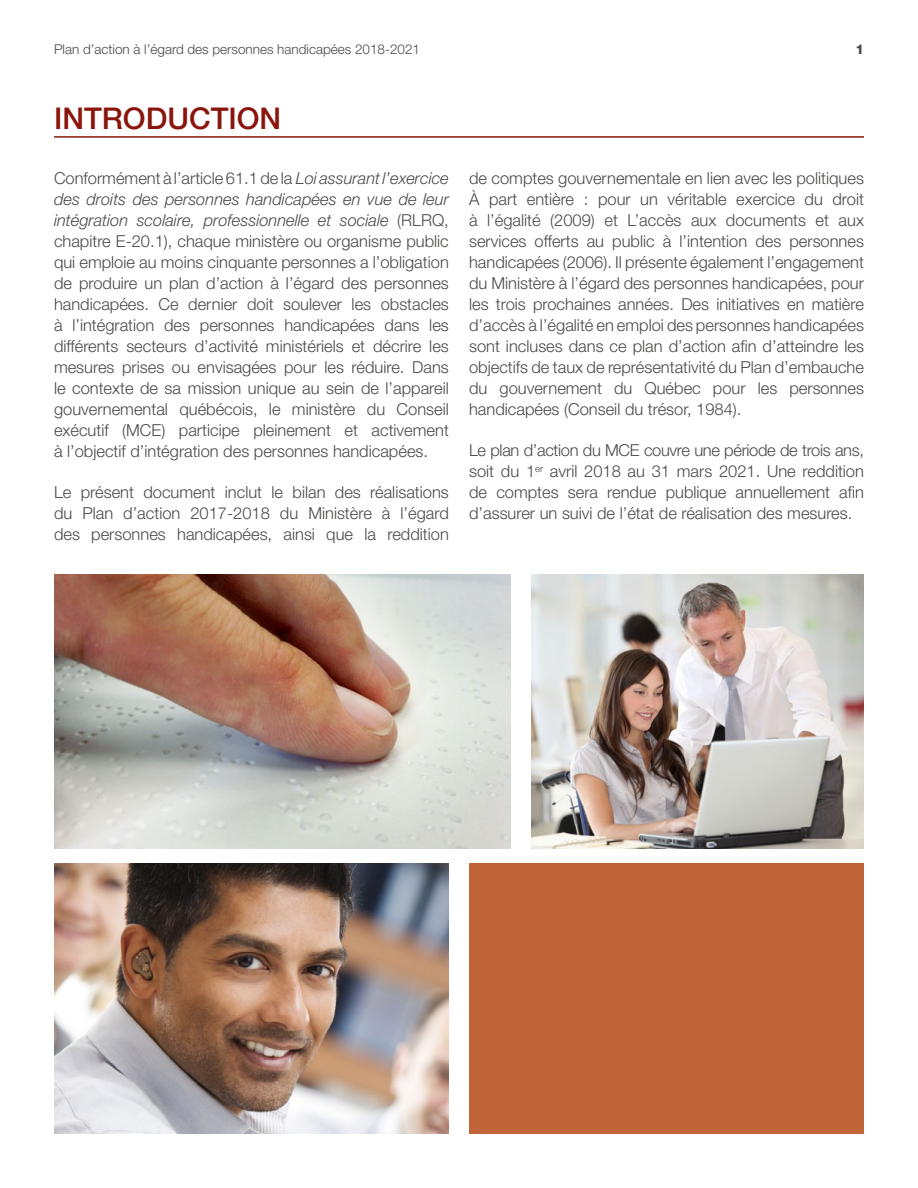
<style>
.page{position:relative;width:918px;height:1188px;background:#fff}
.page>*{position:absolute;margin:0;border:0;box-sizing:border-box;transform-origin:0 0}
.t1{font:500 30px "Helvetica Neue LT Std";color:#89150d}
.t2{font:300 16.5px/21px "Helvetica Neue LT Std";color:#4a4a49;text-align:justify}
.t3{font:300 13.5px "Helvetica Neue LT Std";color:#4a4a49}
.t4{font:800 13.5px "Helvetica Neue LT Std";color:#4a4a49}
.s1{font-style:italic}
</style>
<div class="page">
<hr style="left:54px;top:136px;width:810px;height:2px;background:#89150d">
<img style="left:54px;top:863px;width:395px;height:271px">
<img style="left:532px;top:575px;width:332px;height:274px">
<img style="left:54px;top:575px;width:457px;height:274px">
<div style="left:469px;top:863px;width:395px;height:271px;background:#c16437"></div>
<p class="t3" style="left:54px;top:41px;width:368px">Plan d’action à l’égard des personnes handicapées 2018-2021</p>
<p class="t4" style="left:855px;top:41px;width:10px">1</p>
<h2 class="t1" style="left:54px;top:101px;width:229px">INTRODUCTION</h2>
<p class="t2" style="left:54px;top:167px;width:396px">Conformément à l’article 61.1 de la <span class="s1">Loi assurant l’exercice des droits des personnes handicapées en vue de leur intégration scolaire, professionnelle et sociale</span> (RLRQ, chapitre E-20.1), chaque ministère ou organisme public qui emploie au moins cinquante personnes a l’obligation de produire un plan d’action à l’égard des personnes handicapées. Ce dernier doit soulever les obstacles à l’intégration des personnes handicapées dans les différents secteurs d’activité ministériels et décrire les mesures prises ou envisagées pour les réduire. Dans le contexte de sa mission unique au sein de l’appareil gouvernemental québécois, le ministère du Conseil exécutif (MCE) participe pleinement et activement à l’objectif d’intégration des personnes handicapées.</p>
<p class="t2" style="left:54px;top:482px;width:396px">Le présent document inclut le bilan des réalisations du Plan d’action 2017-2018 du Ministère à l’égard des personnes handicapées, ainsi que la reddition</p>
<p class="t2" style="left:469px;top:167px;width:396px">de comptes gouvernementale en lien avec les politiques À part entière : pour un véritable exercice du droit à l’égalité (2009) et L’accès aux documents et aux services offerts au public à l’intention des personnes handicapées (2006). Il présente également l’engagement du Ministère à l’égard des personnes handicapées, pour les trois prochaines années. Des initiatives en matière d’accès à l’égalité en emploi des personnes handicapées sont incluses dans ce plan d’action afin d’atteindre les objectifs de taux de représentativité du Plan d’embauche du gouvernement du Québec pour les personnes handicapées (Conseil du trésor, 1984).</p>
<p class="t2" style="left:469px;top:440px;width:396px">Le plan d’action du MCE couvre une période de trois ans, soit du 1<sup>er</sup> avril 2018 au 31 mars 2021. Une reddition de comptes sera rendue publique annuellement afin d’assurer un suivi de l’état de réalisation des mesures.</p>
</div>
